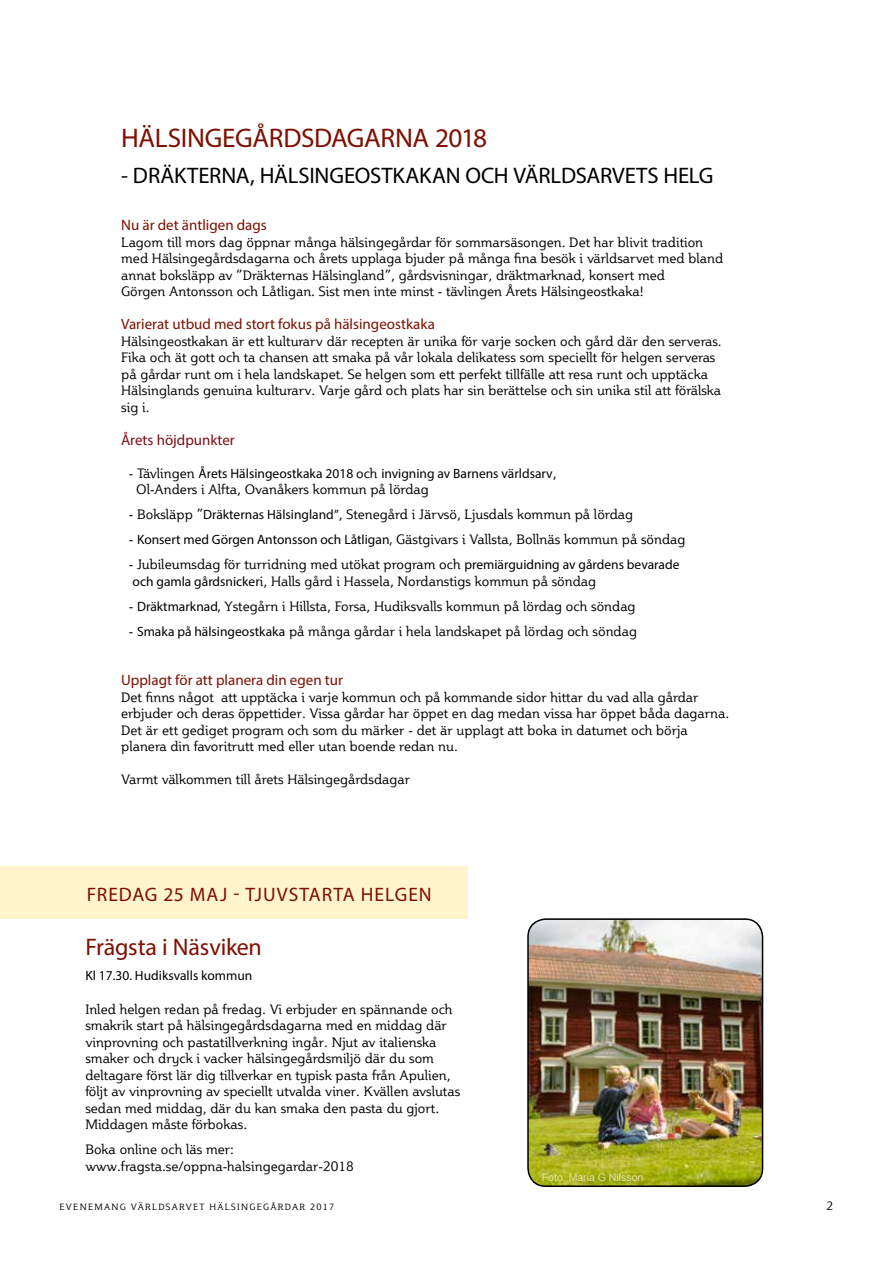
<style>
.page{position:relative;width:893px;height:1263px;background:#fff}
.page>*{position:absolute;margin:0;border:0;box-sizing:border-box;transform-origin:0 0}
.t1{font:27px "Myriad Pro";letter-spacing:-.015em;color:#7f0f00}
.t2{font:24px "Myriad Pro";letter-spacing:-.01em;color:#7f0f00}
.t3{font:22.5px "Myriad Pro";letter-spacing:-.01em;color:#000}
.t4{font:19.5px "Myriad Pro";letter-spacing:.045em;color:#7f0f00}
.t5{font:15px "Myriad Pro";color:#7f0f00}
.t6{font:15px "Myriad Pro";color:#800d16}
.t7{font:13.5px/16.5px "Plume";color:#000}
.t8{font:13.5px "Myriad Pro";color:#000}
.t9{font:12px "Plume";color:#000}
.t10{font:10.5px "Arial";color:#e8dfac}
.t11{font:9px "Plume";letter-spacing:.14em;color:#000}
.s1{font-family:"Plume"}
.s2{font-family:"Myriad Pro"}
</style>
<div class="page">
<div style="left:0;top:866px;width:468px;height:52px;background:#fff4cb"></div>
<img style="left:528px;top:919px;width:234px;height:267px">
<div style="left:527px;top:918px;width:236px;height:269px;border:2px solid #000;border-radius:18px"></div>
<h1 class="t1" style="left:121px;top:122px;width:368px">HÄLSINGEGÅRDSDAGARNA 2018</h1>
<h3 class="t3" style="left:121px;top:162px;width:594px">- DRÄKTERNA, HÄLSINGEOSTKAKAN OCH VÄRLDSARVETS HELG</h3>
<p class="t5" style="left:121px;top:216px;width:147px">Nu är det äntligen dags</p>
<p class="t7" style="left:121px;top:234px;width:604px">Lagom till mors dag öppnar många hälsingegårdar för sommarsäsongen. Det har blivit tradition med Hälsingegårdsdagarna och årets upplaga bjuder på många fina besök i världsarvet med bland annat boksläpp av ”Dräkternas Hälsingland”, gårdsvisningar, dräktmarknad, konsert med<br>Görgen Antonsson och Låtligan. Sist men inte minst - tävlingen Årets Hälsingeostkaka!</p>
<p class="t5" style="left:121px;top:315px;width:315px">Varierat utbud med stort fokus på hälsingeostkaka</p>
<p class="t7" style="left:121px;top:333px;width:602px">Hälsingeostkakan är ett kulturarv där recepten är unika för varje socken och gård där den serveras.<br>Fika och ät gott och ta chansen att smaka på vår lokala delikatess som speciellt för helgen serveras på gårdar runt om i hela landskapet. Se helgen som ett perfekt tillfälle att resa runt och upptäcka Hälsinglands genuina kulturarv. Varje gård och plats har sin berättelse och sin unika stil att förälska sig i.</p>
<p class="t6" style="left:121px;top:430px;width:115px">Årets höjdpunkter</p>
<p class="t8" style="left:129px;top:465px;width:429px"><span class="s1">- Tävlingen</span> Årets Hälsingeostkaka 2018 <span class="s1">och</span> invigning av Barnens världsarv<span class="s1">,</span></p>
<p class="t7" style="left:136px;top:481px;width:294px">Ol-Anders i Alfta, Ovanåkers kommun på lördag</p>
<p class="t7" style="left:129px;top:506px;width:506px">- Boksläpp ”<span class="s2">Dräkternas Hälsingland”</span>, Stenegård i Järvsö, Ljusdals kommun på lördag</p>
<p class="t7" style="left:129px;top:531px;width:558px">- <span class="s2">Konsert med Görgen Antonsson och Låtligan,</span> Gästgivars i Vallsta, Bollnäs kommun på söndag</p>
<p class="t7" style="left:129px;top:556px;width:552px">- Jubileumsdag för turridning med utökat program och <span class="s2">premiärguidning av gårdens bevarade och gamla gårdsnicker</span>i, Halls gård i Hassela, Nordanstigs kommun på söndag</p>
<p class="t7" style="left:129px;top:598px;width:508px">- <span class="s2">Dräktmarknad,</span> Ystegårn i Hillsta, Forsa, Hudiksvalls kommun på lördag och söndag</p>
<p class="t7" style="left:129px;top:623px;width:510px">- <span class="s2">Smaka på hälsingeostkaka</span> på många gårdar i hela landskapet på lördag och söndag</p>
<p class="t5" style="left:121px;top:671px;width:223px">Upplagt för att planera din egen tur</p>
<p class="t7" style="left:121px;top:689px;width:610px">Det finns något att upptäcka i varje kommun och på kommande sidor hittar du vad alla gårdar erbjuder och deras öppettider. Vissa gårdar har öppet en dag medan vissa har öppet båda dagarna.<br>Det är ett gediget program och som du märker - det är upplagt att boka in datumet och börja planera din favoritrutt med eller utan boende redan nu.</p>
<p class="t7" style="left:121px;top:771px;width:290px">Varmt välkommen till årets Hälsingegårdsdagar</p>
<h3 class="t4" style="left:87px;top:883px;width:346px">FREDAG 25 MAJ - TJUVSTARTA HELGEN</h3>
<h2 class="t2" style="left:85px;top:932px;width:178px">Frägsta i Näsviken</h2>
<p class="t8" style="left:85px;top:967px;width:169px">Kl 17.30. Hudiksvalls kommun</p>
<p class="t7" style="left:85px;top:1000px;width:376px">Inled helgen redan på fredag. Vi erbjuder en spännande och smakrik start på hälsingegårdsdagarna med en middag där vinprovning och pastatillverkning ingår. Njut av italienska smaker och dryck i vacker hälsingegårdsmiljö där du som deltagare först lär dig tillverkar en typisk pasta från Apulien, följt av vinprovning av speciellt utvalda viner. Kvällen avslutas sedan med middag, där du kan smaka den pasta du gjort.<br>Middagen måste förbokas.</p>
<p class="t7" style="left:85px;top:1141px;width:270px">Boka online och läs mer: www.fragsta.se/oppna-halsingegardar-2018</p>
<p class="t10" style="left:542px;top:1169px;width:103px">Foto: Maria G Nilsson</p>
<p class="t11" style="left:60px;top:1201px;width:276px">EVENEMANG VÄRLDSARVET HÄLSINGEGÅRDAR 2017</p>
<p class="t9" style="left:827px;top:1198px;width:8px">2</p>
</div>
